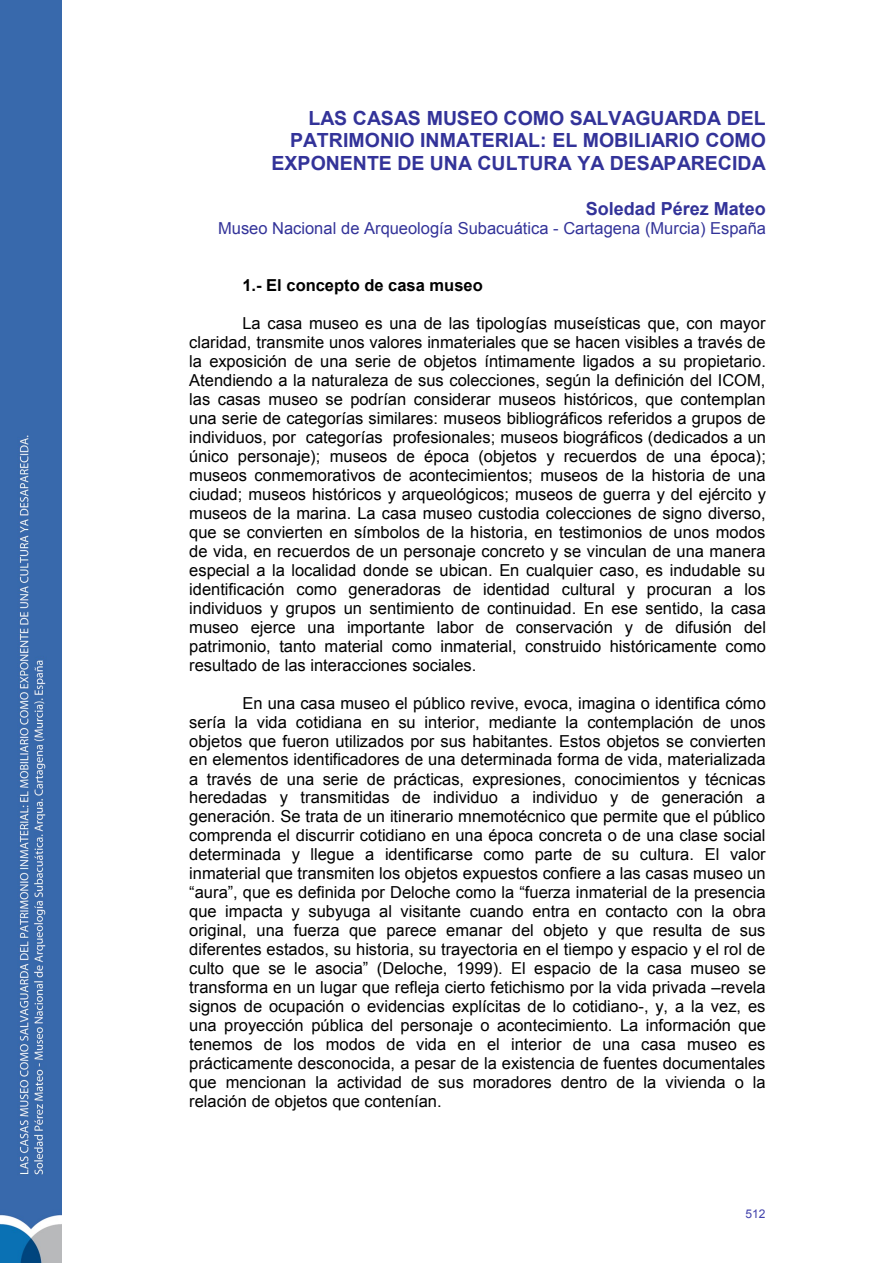
<style>
.page{position:relative;width:893px;height:1263px;background:#fff}
.page>*{position:absolute;margin:0;border:0;box-sizing:border-box;transform-origin:0 0}
.t1{font:700 19.5px/22.5px "Arial";color:#339;text-align:right}
.t2{font:700 18px "Arial";color:#339}
.t3{font:16.5px/18.9px "Arial";color:#000;text-align:justify}
.t4{font:16.5px "Arial";color:#339}
.t5{font:700 16.5px "Arial";color:#000}
.t6{font:12px "Arial";color:#4040ab}
</style>
<div class="page">
<img style="left:0;top:0;width:61px;height:1263px">
<p class="t1" style="left:272px;top:107px;width:496px">LAS CASAS MUSEO COMO SALVAGUARDA DEL<br>PATRIMONIO INMATERIAL: EL MOBILIARIO COMO<br>EXPONENTE DE UNA CULTURA YA DESAPARECIDA</p>
<p class="t2" style="left:585px;top:199px;width:182px">Soledad Pérez Mateo</p>
<p class="t4" style="left:218px;top:219px;width:549px">Museo Nacional de Arqueología Subacuática - Cartagena (Murcia) España</p>
<p class="t5" style="left:242px;top:276px;width:242px">1.- El concepto de casa museo</p>
<p class="t3" style="left:189px;top:314px;width:578px;text-indent:53px">La casa museo es una de las tipologías museísticas que, con mayor claridad, transmite unos valores inmateriales que se hacen visibles a través de la exposición de una serie de objetos íntimamente ligados a su propietario.<br>Atendiendo a la naturaleza de sus colecciones, según la definición del ICOM, las casas museo se podrían considerar museos históricos, que contemplan una serie de categorías similares: museos bibliográficos referidos a grupos de individuos, por categorías profesionales; museos biográficos (dedicados a un único personaje); museos de época (objetos y recuerdos de una época); museos conmemorativos de acontecimientos; museos de la historia de una ciudad; museos históricos y arqueológicos; museos de guerra y del ejército y museos de la marina. La casa museo custodia colecciones de signo diverso, que se convierten en símbolos de la historia, en testimonios de unos modos de vida, en recuerdos de un personaje concreto y se vinculan de una manera especial a la localidad donde se ubican. En cualquier caso, es indudable su identificación como generadoras de identidad cultural y procuran a los individuos y grupos un sentimiento de continuidad. En ese sentido, la casa museo ejerce una importante labor de conservación y de difusión del patrimonio, tanto material como inmaterial, construido históricamente como resultado de las interacciones sociales.</p>
<p class="t3" style="left:189px;top:693px;width:578px;text-indent:53px">En una casa museo el público revive, evoca, imagina o identifica cómo sería la vida cotidiana en su interior, mediante la contemplación de unos objetos que fueron utilizados por sus habitantes. Estos objetos se convierten en elementos identificadores de una determinada forma de vida, materializada a través de una serie de prácticas, expresiones, conocimientos y técnicas heredadas y transmitidas de individuo a individuo y de generación a generación. Se trata de un itinerario mnemotécnico que permite que el público comprenda el discurrir cotidiano en una época concreta o de una clase social determinada y llegue a identificarse como parte de su cultura. El valor inmaterial que transmiten los objetos expuestos confiere a las casas museo un “aura”, que es definida por Deloche como la “fuerza inmaterial de la presencia que impacta y subyuga al visitante cuando entra en contacto con la obra original, una fuerza que parece emanar del objeto y que resulta de sus diferentes estados, su historia, su trayectoria en el tiempo y espacio y el rol de culto que se le asocia” (Deloche, 1999). El espacio de la casa museo se transforma en un lugar que refleja cierto fetichismo por la vida privada –revela signos de ocupación o evidencias explícitas de lo cotidiano-, y, a la vez, es una proyección pública del personaje o acontecimiento. La información que tenemos de los modos de vida en el interior de una casa museo es prácticamente desconocida, a pesar de la existencia de fuentes documentales que mencionan la actividad de sus moradores dentro de la vivienda o la relación de objetos que contenían.</p>
<p class="t6" style="left:745px;top:1206px;width:22px">512</p>
</div>
